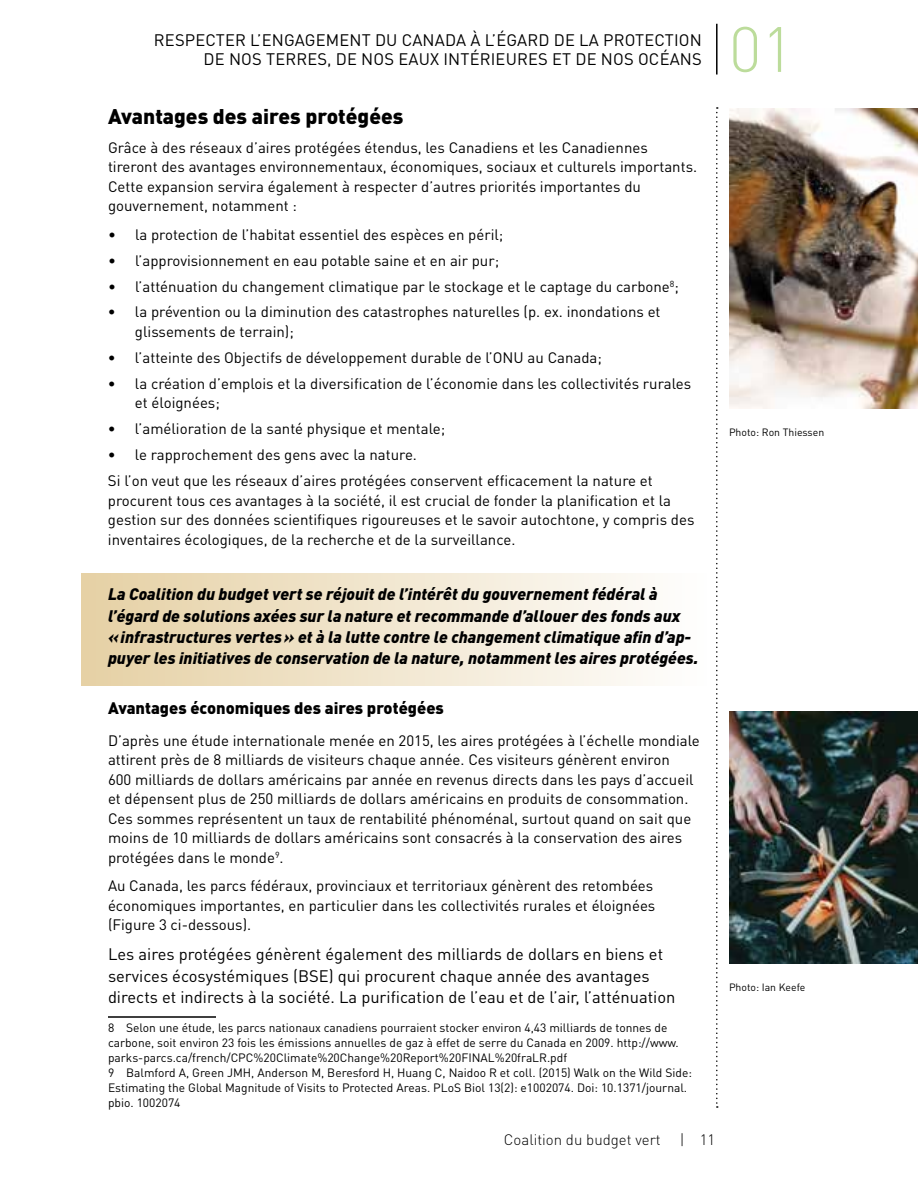
<style>
.page{position:relative;width:918px;height:1188px;background:#fff}
.page>*{position:absolute;margin:0;border:0;box-sizing:border-box;transform-origin:0 0}
.t1{font:300 63px "DINOT";color:#bcdc9b}
.t2{font:900 21px "DINOT";color:#000}
.t3{font:16.5px/21.3px "DINOT";color:#000;text-align:right}
.t4{font:italic 900 16.5px/21.3px "DINOT";color:#000}
.t5{font:900 16.5px "DINOT";color:#000}
.t6{font:15px/19.5px "DINOT";color:#000}
.t7{font:300 15px "DINOT";color:#000}
.t8{font:12px/15px "DINOT";color:#000}
.t9{font:10.5px "DINOT";color:#000}
</style>
<div class="page">
<hr style="left:716px;top:24px;width:2px;height:51px;background:#000">
<svg style="left:716px;top:107px;width:2px;height:1001px"></svg>
<div style="left:81px;top:573px;width:625px;height:113px;background:linear-gradient(to right,#e5d0a4,#fefefe)"></div>
<hr style="left:108px;top:1016px;width:108px;height:2px;background:#000">
<img style="left:729px;top:712px;width:189px;height:251px">
<img style="left:729px;top:108px;width:189px;height:300px">
<p class="t3" style="left:154px;top:29px;width:549px;line-height:19.8px">RESPECTER L’ENGAGEMENT DU CANADA À L’ÉGARD DE LA PROTECTION<br>DE NOS TERRES, DE NOS EAUX INTÉRIEURES ET DE NOS OCÉANS</p>
<h1 class="t1" style="left:729px;top:6px;width:66px">01</h1>
<h2 class="t2" style="left:108px;top:102px;width:297px">Avantages des aires protégées</h2>
<p class="t6" style="left:108px;top:137px;width:591px">Grâce à des réseaux d’aires protégées étendus, les Canadiens et les Canadiennes tireront des avantages environnementaux, économiques, sociaux et culturels importants.<br>Cette expansion servira également à respecter d’autres priorités importantes du gouvernement, notamment :</p>
<p class="t6" style="left:108px;top:224px;width:397px">• la protection de l’habitat essentiel des espèces en péril;</p>
<p class="t6" style="left:108px;top:250px;width:393px">• l’approvisionnement en eau potable saine et en air pur;</p>
<p class="t6" style="left:108px;top:276px;width:572px">• l’atténuation du changement climatique par le stockage et le captage du carbone<sup>8</sup>;</p>
<p class="t6" style="left:135px;top:302px;width:527px;text-indent:-27px">• la prévention ou la diminution des catastrophes naturelles (p. ex. inondations et glissements de terrain);</p>
<p class="t6" style="left:108px;top:347px;width:495px">• l’atteinte des Objectifs de développement durable de l’ONU au Canada;</p>
<p class="t6" style="left:135px;top:373px;width:558px;text-indent:-27px">• la création d’emplois et la diversification de l’économie dans les collectivités rurales et éloignées;</p>
<p class="t6" style="left:108px;top:419px;width:339px">• l’amélioration de la santé physique et mentale;</p>
<p class="t6" style="left:108px;top:441px;width:546px;line-height:26px">• le rapprochement des gens avec la nature.<br>Si l’on veut que les réseaux d’aires protégées conservent efficacement la nature et</p>
<p class="t6" style="left:108px;top:490px;width:588px">procurent tous ces avantages à la société, il est crucial de fonder la planification et la gestion sur des données scientifiques rigoureuses et le savoir autochtone, y compris des inventaires écologiques, de la recherche et de la surveillance.</p>
<p class="t4" style="left:108px;top:583px;width:592px">La Coalition du budget vert se réjouit de l’intérêt du gouvernement fédéral à l’égard de solutions axées sur la nature et recommande d’allouer des fonds aux «infrastructures vertes» et à la lutte contre le changement climatique afin d’ap&shy;puyer les initiatives de conservation de la nature, notamment les aires protégées.</p>
<p class="t5" style="left:108px;top:697px;width:337px">Avantages économiques des aires protégées</p>
<p class="t6" style="left:108px;top:730px;width:593px">D’après une étude internationale menée en 2015, les aires protégées à l’échelle mondiale attirent près de 8 milliards de visiteurs chaque année. Ces visiteurs génèrent environ<br>600 milliards de dollars américains par année en revenus directs dans les pays d’accueil et dépensent plus de 250 milliards de dollars américains en produits de consommation.<br>Ces sommes représentent un taux de rentabilité phénoménal, surtout quand on sait que moins de 10 milliards de dollars américains sont consacrés à la conservation des aires protégées dans le monde<sup>9</sup>.</p>
<p class="t6" style="left:108px;top:875px;width:549px">Au Canada, les parcs fédéraux, provinciaux et territoriaux génèrent des retombées économiques importantes, en particulier dans les collectivités rurales et éloignées (Figure 3 ci-dessous).</p>
<p class="t3" style="left:108px;top:943px;width:569px;text-align:left">Les aires protégées génèrent également des milliards de dollars en biens et services écosystémiques (BSE) qui procurent chaque année des avantages directs et indirects à la société. La purification de l’eau et de l’air, l’atténuation</p>
<p class="t8" style="left:108px;top:1020px;width:586px">8 Selon une étude, les parcs nationaux canadiens pourraient stocker environ 4,43 milliards de tonnes de carbone, soit environ 23 fois les émissions annuelles de gaz à effet de serre du Canada en 2009. http://www. parks-parcs.ca/french/CPC%20Climate%20Change%20Report%20FINAL%20fraLR.pdf<br>9 Balmford A, Green JMH, Anderson M, Beresford H, Huang C, Naidoo R et coll. (2015) Walk on the Wild Side:<br>Estimating the Global Magnitude of Visits to Protected Areas. PLoS Biol 13(2): e1002074. Doi: 10.1371/journal. pbio. 1002074</p>
<p class="t9" style="left:729px;top:425px;width:97px">Photo: Ron Thiessen</p>
<p class="t9" style="left:729px;top:980px;width:78px">Photo: Ian Keefe</p>
<p class="t7" style="left:504px;top:1130px;width:158px">Coalition du budget vert</p>
<p class="t7" style="left:680px;top:1130px;width:37px">| 11</p>
</div>
